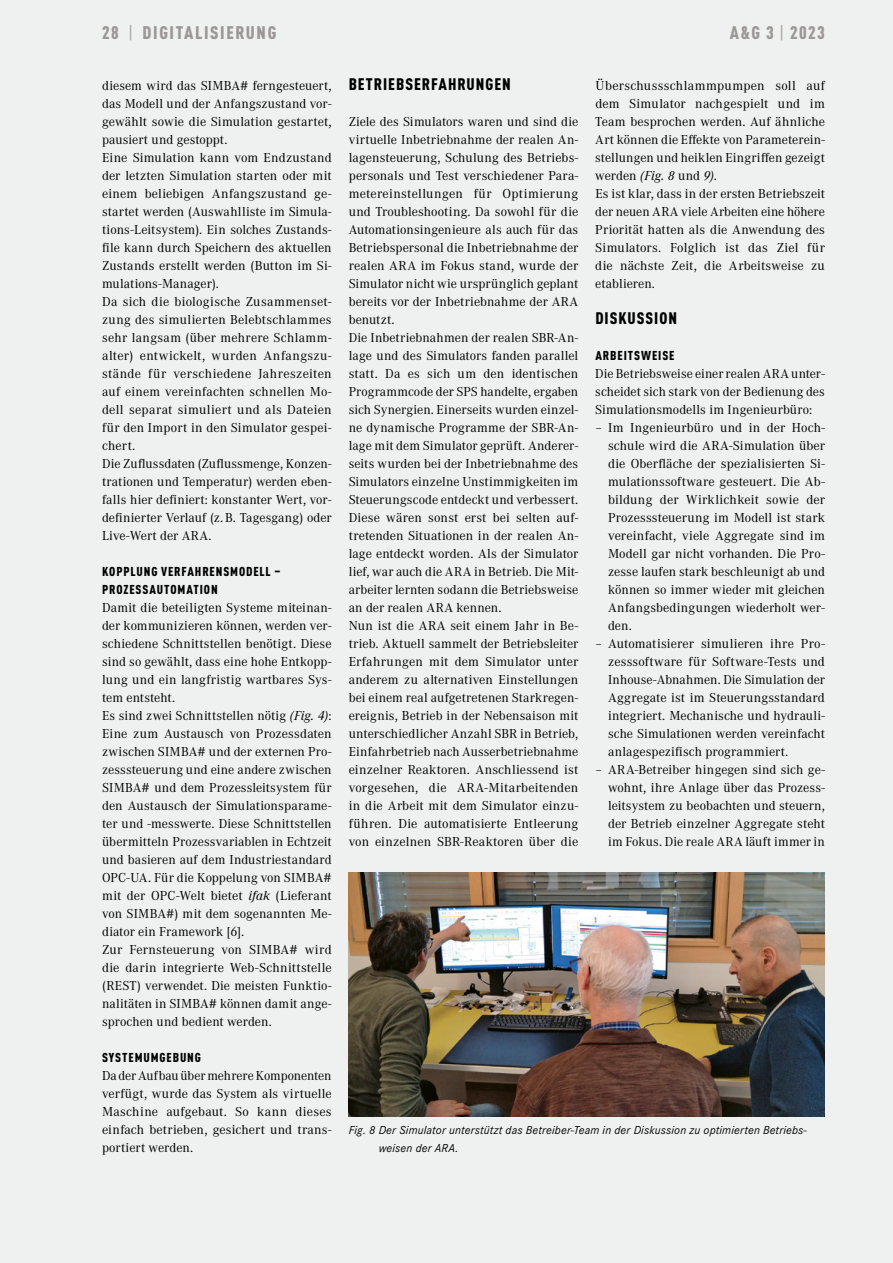
<style>
.page{position:relative;width:893px;height:1263px;background:#eff0f0}
.page>*{position:absolute;margin:0;border:0;box-sizing:border-box;transform-origin:0 0}
.t1{font:900 condensed 18px "DINOT";letter-spacing:.09em;color:#9a9794}
.t2{font:900 condensed 16.5px "DINOT";letter-spacing:.06em;color:#000}
.t3{font:13.5px/18px "Corporate A";letter-spacing:.005em;color:#000;text-align:justify}
.t4{font:900 condensed 12.75px/18px "DINOT";letter-spacing:.07em;color:#000}
.t5{font:italic 12px/18px "Corporate S";letter-spacing:.015em;color:#000}
.s1{font-weight:400}
.s2{font-style:italic}
</style>
<div class="page">
<img style="left:349px;top:873px;width:476px;height:243px">
<h1 class="t1" style="left:102px;top:22px;width:176px">28 <span class="s1">|</span> DIGITALISIERUNG</h1>
<p class="t3" style="left:102px;top:76px;width:231px;text-align:left">diesem wird das SIMBA# ferngesteuert, das Modell und der Anfangszustand vor&shy;gewählt sowie die Simulation gestartet, pausiert und gestoppt.<br>Eine Simulation kann vom Endzustand der letzten Simulation starten oder mit einem beliebigen Anfangszustand ge&shy;startet werden (Auswahlliste im Simula&shy;tions-Leitsystem). Ein solches Zustands&shy;file kann durch Speichern des aktuellen Zustands erstellt werden (Button im Si&shy;mulations-Manager).<br>Da sich die biologische Zusammenset&shy;zung des simulierten Belebtschlammes sehr langsam (über mehrere Schlamm&shy;alter) entwickelt, wurden Anfangszu&shy;stände für verschiedene Jahreszeiten auf einem vereinfachten schnellen Mo&shy;dell separat simuliert und als Dateien für den Import in den Simulator gespei&shy;chert.<br>Die Zuflussdaten (Zuflussmenge, Konzen&shy;trationen und Temperatur) werden eben&shy;falls hier definiert: konstanter Wert, vor&shy;definierter Verlauf (z. B. Tagesgang) oder Live-Wert der ARA.</p>
<p class="t4" style="left:102px;top:562px;width:180px">KOPPLUNG VERFAHRENSMODELL –<br>PROZESSAUTOMATION</p>
<p class="t3" style="left:102px;top:598px;width:231px;text-align:left">Damit die beteiligten Systeme miteinan&shy;der kommunizieren können, werden ver&shy;schiedene Schnittstellen benötigt. Diese sind so gewählt, dass eine hohe Entkopp&shy;lung und ein langfristig wartbares Sys&shy;tem entsteht.<br>Es sind zwei Schnittstellen nötig <span class="s2">(Fig. 4)</span>:<br>Eine zum Austausch von Prozessdaten zwischen SIMBA# und der externen Pro&shy;zesssteuerung und eine andere zwischen SIMBA# und dem Prozessleitsystem für den Austausch der Simulationsparame&shy;ter und -messwerte. Diese Schnittstellen übermitteln Prozessvariablen in Echtzeit und basieren auf dem Industriestandard OPC-UA. Für die Koppelung von SIMBA# mit der OPC-Welt bietet <span class="s2">ifak</span> (Lieferant von SIMBA#) mit dem sogenannten Me&shy;diator ein Framework [6].<br>Zur Fernsteuerung von SIMBA# wird die darin integrierte Web-Schnittstelle (REST) verwendet. Die meisten Funktio&shy;nalitäten in SIMBA# können damit ange&shy;sprochen und bedient werden.</p>
<p class="t4" style="left:102px;top:1048px;width:100px">SYSTEMUMGEBUNG</p>
<p class="t3" style="left:102px;top:1066px;width:231px">Da der Aufbau über mehrere Komponenten verfügt, wurde das System als virtuelle Maschine aufgebaut. So kann dieses einfach betrieben, gesichert und trans&shy;portiert werden.</p>
<p class="t2" style="left:349px;top:74px;width:164px">BETRIEBSERFAHRUNGEN</p>
<p class="t3" style="left:349px;top:112px;width:231px;text-align:left">Ziele des Simulators waren und sind die virtuelle Inbetriebnahme der realen An&shy;lagensteuerung, Schulung des Betriebs&shy;personals und Test verschiedener Para&shy;metereinstellungen für Optimierung und Troubleshooting. Da sowohl für die Automationsingenieure als auch für das Betriebspersonal die Inbetriebnahme der realen ARA im Fokus stand, wurde der Simulator nicht wie ursprünglich geplant bereits vor der Inbetriebnahme der ARA benutzt.<br>Die Inbetriebnahmen der realen SBR-An&shy;lage und des Simulators fanden parallel statt. Da es sich um den identischen Programmcode der SPS handelte, ergaben sich Synergien. Einerseits wurden einzel&shy;ne dynamische Programme der SBR-An&shy;lage mit dem Simulator geprüft. Anderer&shy;seits wurden bei der Inbetriebnahme des Simulators einzelne Unstimmigkeiten im Steuerungscode entdeckt und verbessert.<br>Diese wären sonst erst bei selten auf&shy;tretenden Situationen in der realen An&shy;lage entdeckt worden. Als der Simulator lief, war auch die ARA in Betrieb. Die Mit&shy;arbeiter lernten sodann die Betriebsweise an der realen ARA kennen.<br>Nun ist die ARA seit einem Jahr in Be&shy;trieb. Aktuell sammelt der Betriebsleiter Erfahrungen mit dem Simulator unter anderem zu alternativen Einstellungen bei einem real aufgetretenen Starkregen&shy;ereignis, Betrieb in der Nebensaison mit unterschiedlicher Anzahl SBR in Betrieb, Einfahrbetrieb nach Ausserbetriebnahme einzelner Reaktoren. Anschliessend ist vorgesehen, die ARA-Mitarbeitenden in die Arbeit mit dem Simulator einzu&shy;führen. Die automatisierte Entleerung von einzelnen SBR-Reaktoren über die</p>
<h1 class="t1" style="left:730px;top:22px;width:97px">A&amp;G 3 <span class="s1">|</span> 2023</h1>
<p class="t3" style="left:595px;top:76px;width:231px;text-align:left">Überschussschlammpumpen soll auf dem Simulator nachgespielt und im Team besprochen werden. Auf ähnliche Art können die Effekte von Parameterein&shy;stellungen und heiklen Eingriffen gezeigt werden <span class="s2">(Fig. 8</span> und <span class="s2">9)</span>.<br>Es ist klar, dass in der ersten Betriebszeit der neuen ARA viele Arbeiten eine höhere Priorität hatten als die Anwendung des Simulators. Folglich ist das Ziel für die nächste Zeit, die Arbeitsweise zu etablieren.</p>
<p class="t2" style="left:595px;top:308px;width:83px">DISKUSSION</p>
<p class="t4" style="left:595px;top:346px;width:81px">ARBEITSWEISE</p>
<p class="t3" style="left:595px;top:364px;width:231px">Die Betriebsweise einer realen ARA unter&shy;scheidet sich stark von der Bedienung des Simulationsmodells im Ingenieurbüro:</p>
<p class="t3" style="left:608px;top:418px;width:218px;text-indent:-13px">– Im Ingenieurbüro und in der Hoch&shy;schule wird die ARA-Simulation über die Oberfläche der spezialisierten Si&shy;mulationssoftware gesteuert. Die Ab&shy;bildung der Wirklichkeit sowie der Prozesssteuerung im Modell ist stark vereinfacht, viele Aggregate sind im Modell gar nicht vorhanden. Die Pro&shy;zesse laufen stark beschleunigt ab und können so immer wieder mit gleichen Anfangsbedingungen wiederholt wer&shy;den.</p>
<p class="t3" style="left:608px;top:634px;width:218px;text-indent:-13px">– Automatisierer simulieren ihre Pro&shy;zesssoftware für Software-Tests und Inhouse-Abnahmen. Die Simulation der Aggregate ist im Steuerungsstandard integriert. Mechanische und hydrauli&shy;sche Simulationen werden vereinfacht anlagespezifisch programmiert.</p>
<p class="t3" style="left:608px;top:760px;width:218px;text-indent:-13px">– ARA-Betreiber hingegen sind sich ge&shy;wohnt, ihre Anlage über das Prozess&shy;leitsystem zu beobachten und steuern, der Betrieb einzelner Aggregate steht im Fokus. Die reale ARA läuft immer in</p>
<p class="t5" style="left:379px;top:1120px;width:429px;text-indent:-30px">Fig. 8 Der Simulator unterstützt das Betreiber-Team in der Diskussion zu optimierten Betriebs&shy;weisen der ARA.</p>
</div>
